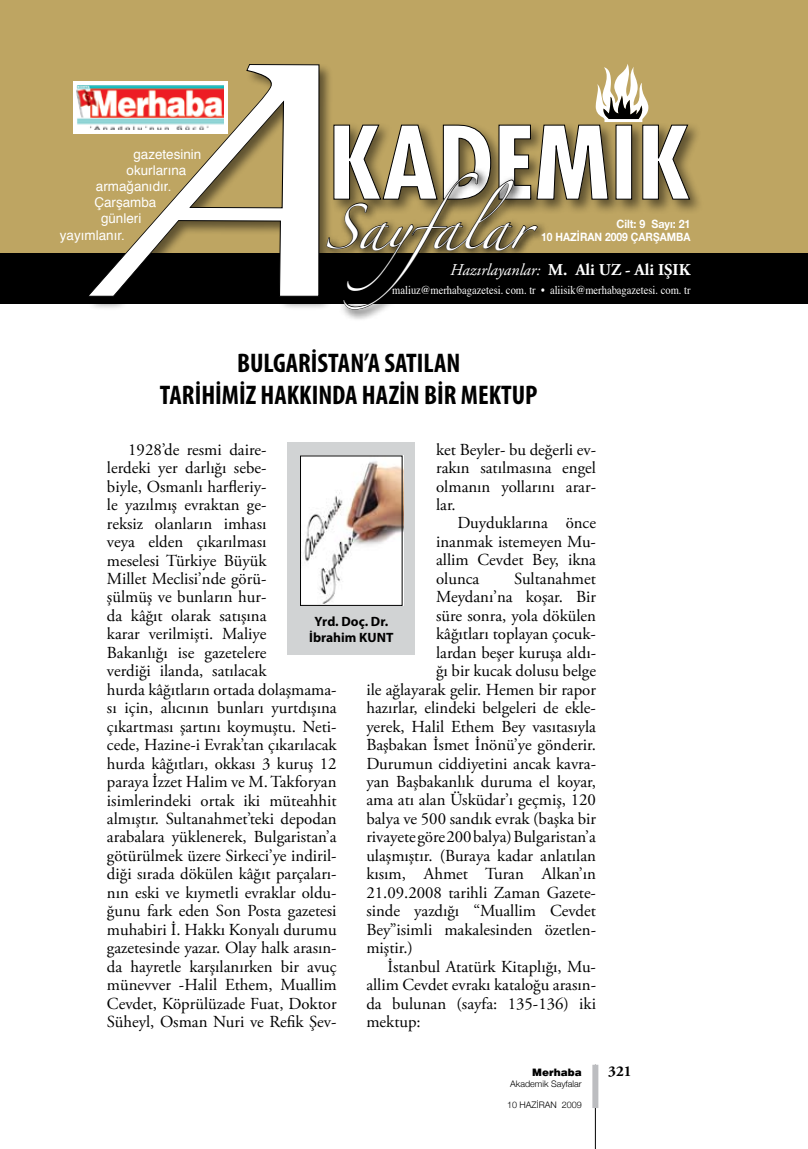
<style>
.page{position:relative;width:808px;height:1149px;background:#fff}
.page>*{position:absolute;margin:0;border:0;box-sizing:border-box;transform-origin:0 0}
.t1{font:40.35px "Zapfino";color:#fff}
.t2{font:700 condensed 27px/32.4px "Myriad Pro";color:#000;text-align:center}
.t3{font:16.8px/18.5px "Adobe Garamond Pro";color:#000;text-align:justify}
.t4{font:700 16.5px "Adobe Garamond Pro";color:#fff}
.t5{font:700 15px "Adobe Garamond Pro";color:#000}
.t6{font:13.5px "Helvetica";color:#fff}
.t7{font:700 13.5px/16.2px "Myriad Pro";color:#000;text-align:center}
.t8{font:12px "Times";color:#fff;scale:.88 1}
.t9{font:700 11.4px/13.8px "Helvetica Neue";color:#fff;text-align:right;scale:.93 1}
.t10{font:900 10.5px "Helvetica";color:#000}
.t11{font:300 9px "Helvetica Neue";color:#000}
.s1{font-weight:400;font-style:italic}
</style>
<div class="page">
<hr style="left:595px;top:1064px;width:1px;height:84px;background:#000">
<div style="left:592px;top:1064px;width:6px;height:43px;background:#bcbdc0"></div>
<div style="left:288px;top:442px;width:127px;height:212px;background:#d1d3d4"></div>
<img style="left:302px;top:456px;width:101px;height:149px">
<div style="left:300px;top:455px;width:102px;height:150px;border:1px solid #000"></div>
<div style="left:0;top:0;width:808px;height:299px;background:#bea562"></div>
<div style="left:0;top:253px;width:808px;height:51px;background:#000"></div>
<div style="left:85px;top:62px;width:350px;height:255px;background:#000;opacity:.5"></div>
<svg style="left:87px;top:64px;width:239px;height:234px"></svg>
<div style="left:330px;top:121px;width:381px;height:100px;background:#000;opacity:.5"></div>
<svg style="left:321px;top:167px;width:390px;height:152px"></svg>
<svg style="left:326px;top:64px;width:364px;height:246px"></svg>
<div style="left:73px;top:81px;width:154px;height:53px;background:#fff"></div>
<img style="left:77px;top:86px;width:147px;height:44px">
<p class="t6" style="left:133px;top:145px;width:70px">gazetesinin</p>
<p class="t6" style="left:127px;top:161px;width:61px">okurlarına</p>
<p class="t6" style="left:96px;top:177px;width:77px">armağanıdır.</p>
<p class="t6" style="left:94px;top:193px;width:64px">Çarşamba</p>
<p class="t6" style="left:101px;top:209px;width:42px">günleri</p>
<p class="t6" style="left:60px;top:225px;width:67px">yayımlanır.</p>
<h1 class="t1" style="left:325px;top:210px;width:221px">Sayfalar</h1>
<p class="t9" style="left:541px;top:216px;width:162px">Cilt: 9 Sayı: 21<br>10 HAZİRAN 2009 ÇARŞAMBA</p>
<p class="t4" style="left:450px;top:260px;width:242px"><span class="s1">Hazırlayanlar:</span> M. Ali UZ - Ali IŞIK</p>
<p class="t8" style="left:392px;top:282px;width:340px">maliuz@merhabagazetesi. com. tr • aliisik@merhabagazetesi. com. tr</p>
<h2 class="t2" style="left:160px;top:346px;width:379px">BULGARİSTAN’A SATILAN<br>TARİHİMİZ HAKKINDA HAZİN BİR MEKTUP</h2>
<p class="t3" style="left:107px;top:440px;width:231px;text-align:left;text-indent:21px">1928’de resmi daire-<br>lerdeki yer darlığı sebe-<br>biyle, Osmanlı harfleriy-<br>le yazılmış evraktan ge-<br>reksiz olanların imhası<br>veya elden çıkarılması<br>meselesi Türkiye Büyük<br>Millet Meclisi’nde görü-<br>şülmüş ve bunların hur-<br>da kâğıt olarak satışına<br>karar verilmişti. Maliye<br>Bakanlığı ise gazetelere<br>verdiği ilanda, satılacak<br>hurda kâğıtların ortada dolaşmama&shy;sı için, alıcının bunları yurtdışına çıkartması şartını koymuştu. Neti&shy;cede, Hazine-i Evrak’tan çıkarılacak hurda kâğıtları, okkası 3 kuruş 12 paraya İzzet Halim ve M. Takforyan isimlerindeki ortak iki müteahhit almıştır. Sultanahmet’teki depodan arabalara yüklenerek, Bulgaristan’a götürülmek üzere Sirkeci’ye indiril&shy;diği sırada dökülen kâğıt parçaları&shy;nın eski ve kıymetli evraklar oldu&shy;ğunu fark eden Son Posta gazetesi muhabiri İ. Hakkı Konyalı durumu gazetesinde yazar. Olay halk arasın&shy;da hayretle karşılanırken bir avuç münevver -Halil Ethem, Muallim<br>Cevdet, Köprülüzade Fuat, Doktor<br>Süheyl, Osman Nuri ve Refik Şev-</p>
<p class="t3" style="left:436px;top:440px;width:161px">ket Beyler- bu değerli ev&shy;rakın satılmasına engel olmanın yollarını arar&shy;lar.</p>
<p class="t3" style="left:436px;top:514px;width:161px;text-indent:21px">Duyduklarına önce inanmak istemeyen Mu&shy;allim Cevdet Bey, ikna olunca</p>
<p class="t3" style="left:514px;top:569px;width:83px">Sultanahmet</p>
<p class="t3" style="left:436px;top:588px;width:161px">Meydanı’na koşar. Bir</p>
<p class="t3" style="left:436px;top:606px;width:161px">süre sonra, yola dökülen</p>
<p class="t3" style="left:436px;top:625px;width:161px">kâğıtları toplayan çocuk-</p>
<p class="t3" style="left:436px;top:643px;width:161px">lardan beşer kuruşa aldı-</p>
<p class="t3" style="left:436px;top:662px;width:161px">ğı bir kucak dolusu belge</p>
<p class="t3" style="left:366px;top:680px;width:231px">ile ağlayarak gelir. Hemen bir rapor</p>
<p class="t3" style="left:366px;top:699px;width:231px">hazırlar, elindeki belgeleri de ekle-</p>
<p class="t3" style="left:366px;top:717px;width:231px">yerek, Halil Ethem Bey vasıtasıyla</p>
<p class="t3" style="left:366px;top:735px;width:231px">Başbakan İsmet İnönü’ye gönderir.</p>
<p class="t3" style="left:366px;top:754px;width:231px">Durumun ciddiyetini ancak kavra-</p>
<p class="t3" style="left:366px;top:772px;width:231px">yan Başbakanlık duruma el koyar,</p>
<p class="t3" style="left:366px;top:791px;width:231px">ama atı alan Üsküdar’ı geçmiş, 120</p>
<p class="t3" style="left:366px;top:809px;width:231px">balya ve 500 sandık evrak (başka bir</p>
<p class="t3" style="left:366px;top:828px;width:231px">rivayete göre 200 balya) Bulgaristan’a</p>
<p class="t3" style="left:366px;top:846px;width:231px">ulaşmıştır. (Buraya kadar anlatılan</p>
<p class="t3" style="left:366px;top:865px;width:231px">kısım, Ahmet Turan Alkan’ın</p>
<p class="t3" style="left:366px;top:883px;width:231px">21.09.2008 tarihli Zaman Gazete-</p>
<p class="t3" style="left:366px;top:901px;width:231px">sinde yazdığı “Muallim Cevdet</p>
<p class="t3" style="left:366px;top:920px;width:231px">Bey”isimli makalesinden özetlen-</p>
<p class="t3" style="left:366px;top:938px;width:48px">miştir.)</p>
<p class="t3" style="left:388px;top:957px;width:210px">İstanbul Atatürk Kitaplığı, Mu-</p>
<p class="t3" style="left:366px;top:975px;width:231px">allim Cevdet evrakı kataloğu arasın-</p>
<p class="t3" style="left:366px;top:994px;width:231px">da bulunan (sayfa: 135-136) iki</p>
<p class="t3" style="left:366px;top:1012px;width:56px">mektup:</p>
<p class="t7" style="left:309px;top:613px;width:86px">Yrd. Doç. Dr.<br>İbrahim KUNT</p>
<p class="t10" style="left:532px;top:1065px;width:51px">Merhaba</p>
<p class="t11" style="left:510px;top:1077px;width:73px">Akademik Sayfalar</p>
<p class="t11" style="left:507px;top:1099px;width:76px">10 HAZİRAN 2009</p>
<p class="t5" style="left:608px;top:1061px;width:25px">321</p>
</div>
